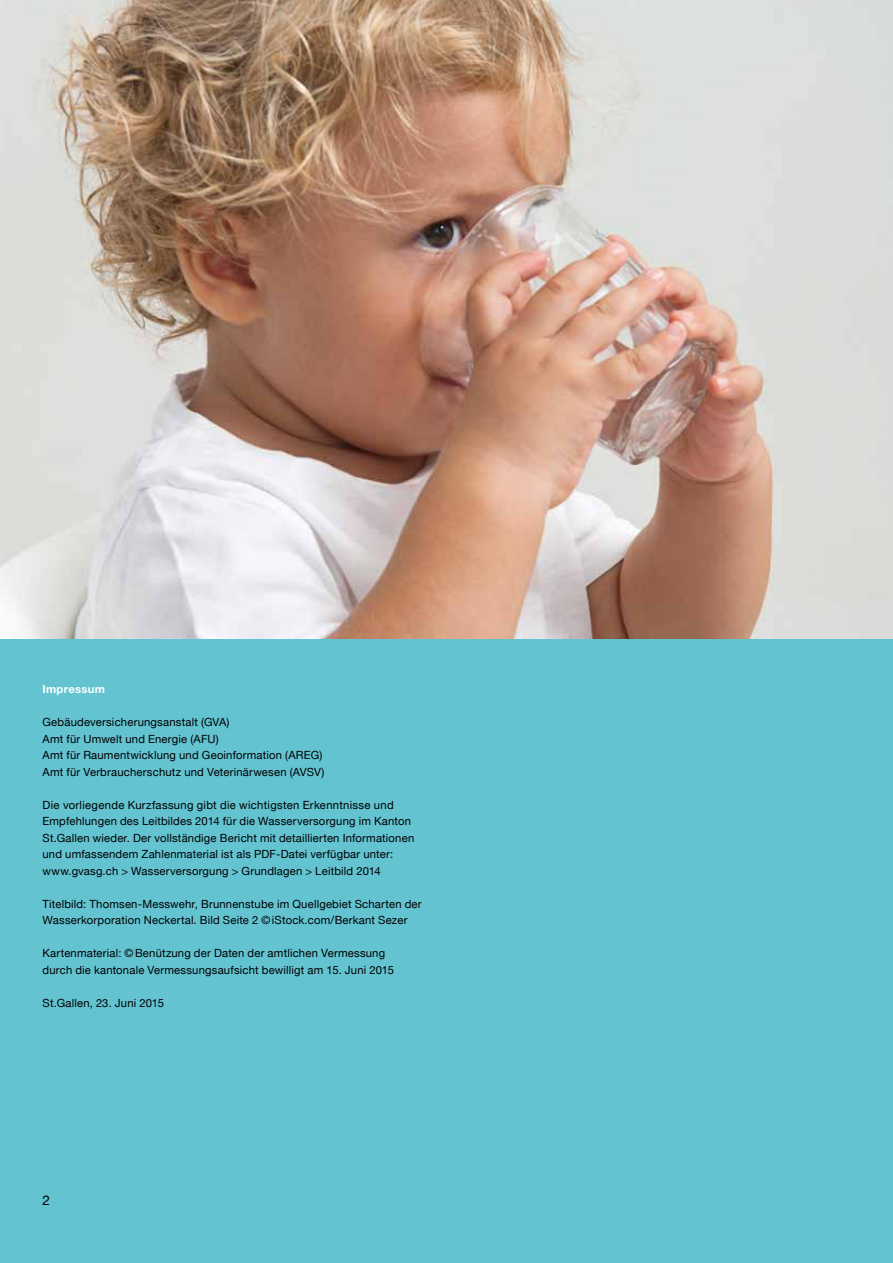
<style>
.page{position:relative;width:893px;height:1263px;background:#63c3d1}
.page>*{position:absolute;margin:0;border:0;box-sizing:border-box;transform-origin:0 0}
.t1{font:13.5px "Helvetica Neue LT";color:#000}
.t2{font:11.25px/16.5px "Helvetica Neue LT";letter-spacing:.02em;color:#000}
.t3{font:700 11.25px "Helvetica Neue LT";letter-spacing:.025em;color:#fff}
</style>
<div class="page">
<img style="left:0;top:0;width:893px;height:638px">
<p class="t3" style="left:43px;top:682px;width:64px">Impressum</p>
<p class="t2" style="left:43px;top:714px;width:283px">Gebäudeversicherungsanstalt (GVA)<br>Amt für Umwelt und Energie (AFU)<br>Amt für Raumentwicklung und Geoinformation (AREG)<br>Amt für Verbraucherschutz und Veterinärwesen (AVSV)</p>
<p class="t2" style="left:43px;top:796px;width:373px">Die vorliegende Kurzfassung gibt die wichtigsten Erkenntnisse und Empfehlungen des Leitbildes 2014 für die Wasserversorgung im Kanton St.Gallen wieder. Der vollständige Bericht mit detaillierten Informationen und umfassendem Zahlenmaterial ist als PDF-Datei verfügbar unter: www.gvasg.ch &gt; Wasserversorgung &gt; Grundlagen &gt; Leitbild 2014</p>
<p class="t2" style="left:43px;top:895px;width:381px">Titelbild: Thomsen-Messwehr, Brunnenstube im Quellgebiet Scharten der<br>Wasserkorporation Neckertal. Bild Seite 2 ©iStock.com/Berkant Sezer</p>
<p class="t2" style="left:43px;top:945px;width:353px">Kartenmaterial: ©Benützung der Daten der amtlichen Vermessung durch die kantonale Vermessungsaufsicht bewilligt am 15. Juni 2015</p>
<p class="t2" style="left:43px;top:994px;width:123px">St.Gallen, 23. Juni 2015</p>
<p class="t1" style="left:43px;top:1192px;width:9px">2</p>
</div>
